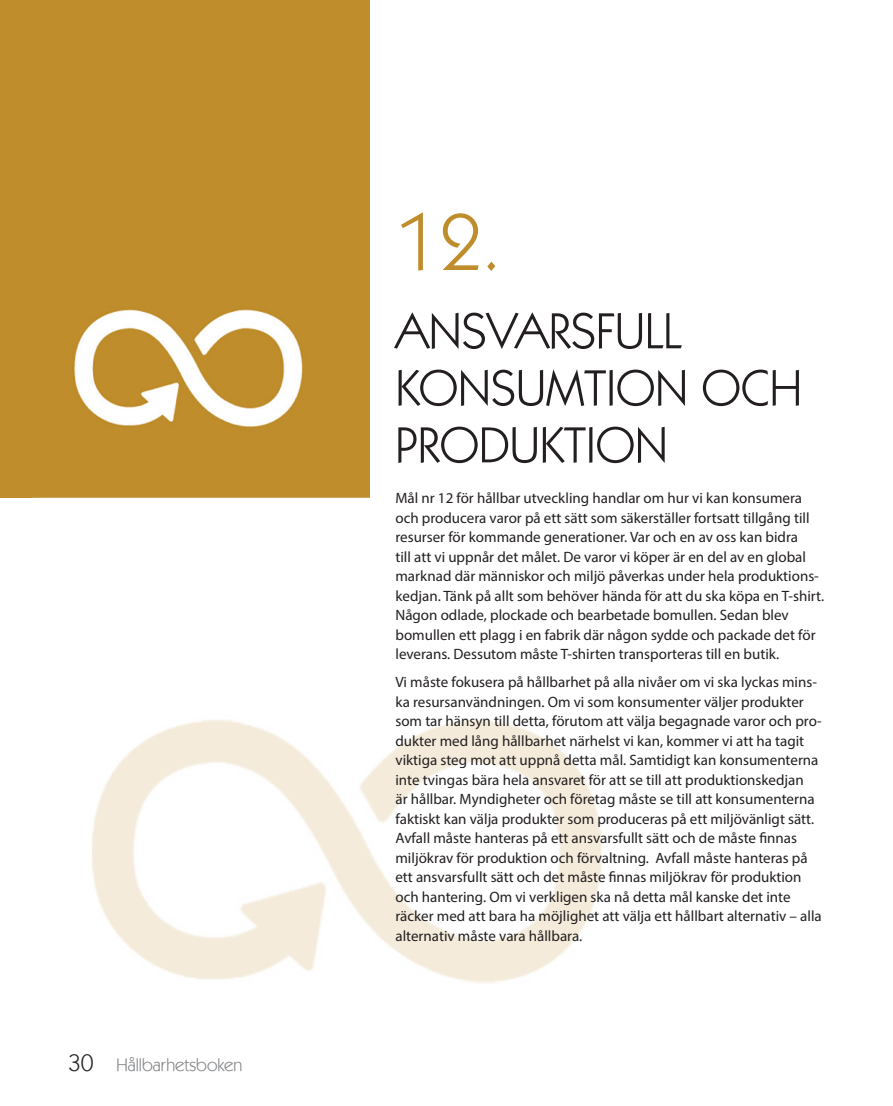
<style>
.page{position:relative;width:893px;height:1106px;background:#fff}
.page>*{position:absolute;margin:0;border:0;box-sizing:border-box;transform-origin:0 0}
.Rubrik{font:81px "Kabel IT Cby BT";color:#bf8d2c}
.Rubrik-2{font:51px/57px "Kabel IT Cby BT";color:#231f20}
.t1{font:18px "Kabel IT Cby BT";color:#828487}
.Brödtext{font:15px/19.5px "Myriad Pro";color:#231f20}
.s1{font-size:24px;color:#231f20}
</style>
<div class="page">
<img style="left:92px;top:720px;width:510px;height:263px">
<div style="left:0;top:0;width:370px;height:497px;background:#bf8d2c"></div>
<img style="left:74px;top:309px;width:229px;height:118px">
<p class="t1" style="left:68px;top:1053px;width:176px"><span class="s1">30</span> Hållbarhetsboken</p>
<p class="Rubrik" style="left:395px;top:192px;width:107px">12.</p>
<p class="Rubrik-2" style="left:395px;top:301px;width:408px">ANSVARSFULL<br>KONSUMTION OCH<br>PRODUKTION</p>
<p class="Brödtext" style="left:395px;top:488px;width:430px">Mål nr 12 för hållbar utveckling handlar om hur vi kan konsumera och producera varor på ett sätt som säkerställer fortsatt tillgång till resurser för kommande generationer. Var och en av oss kan bidra<br>till att vi uppnår det målet. De varor vi köper är en del av en global marknad där människor och miljö påverkas under hela produktions&shy;kedjan. Tänk på allt som behöver hända för att du ska köpa en T-shirt.<br>Någon odlade, plockade och bearbetade bomullen. Sedan blev bomullen ett plagg i en fabrik där någon sydde och packade det för leverans. Dessutom måste T-shirten transporteras till en butik.</p>
<p class="Brödtext" style="left:395px;top:672px;width:428px">Vi måste fokusera på hållbarhet på alla nivåer om vi ska lyckas mins&shy;ka resursanvändningen. Om vi som konsumenter väljer produkter som tar hänsyn till detta, förutom att välja begagnade varor och pro&shy;dukter med lång hållbarhet närhelst vi kan, kommer vi att ha tagit viktiga steg mot att uppnå detta mål. Samtidigt kan konsumenterna inte tvingas bära hela ansvaret för att se till att produktionskedjan<br>är hållbar. Myndigheter och företag måste se till att konsumenterna faktiskt kan välja produkter som produceras på ett miljövänligt sätt.<br>Avfall måste hanteras på ett ansvarsfullt sätt och de måste finnas miljökrav för produktion och förvaltning. Avfall måste hanteras på ett ansvarsfullt sätt och det måste finnas miljökrav för produktion och hantering. Om vi verkligen ska nå detta mål kanske det inte räcker med att bara ha möjlighet att välja ett hållbart alternativ – alla alternativ måste vara hållbara.</p>
</div>
